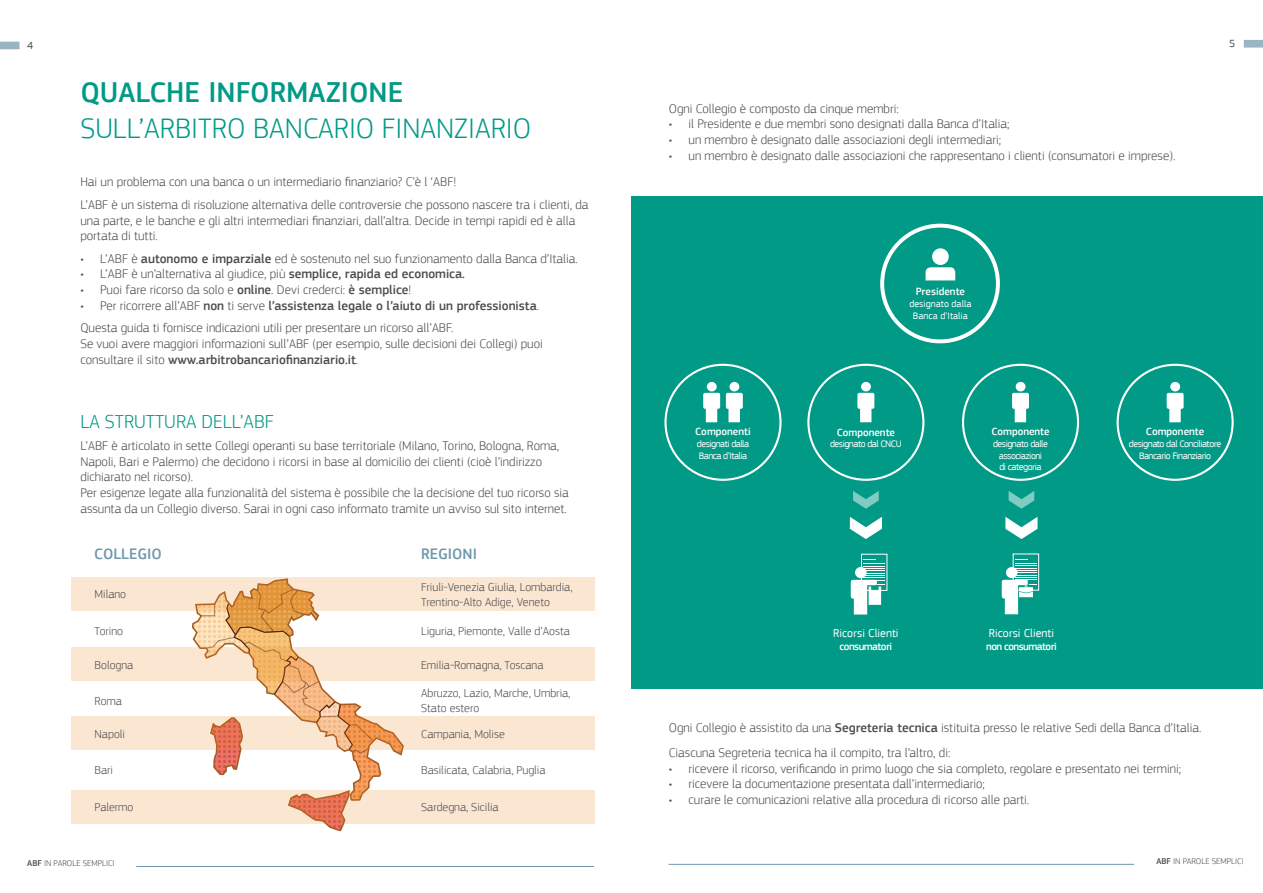
<style>
.page{position:relative;width:1263px;height:893px;background:#fff}
.page>*{position:absolute;margin:0;border:0;box-sizing:border-box;transform-origin:0 0}
.t1{font:300 29.55px "EC Square Sans Pro";color:#009a87}
.t2{font:500 29.55px "EC Square Sans Pro";color:#009a87}
.t3{font:300 19.65px "EC Square Sans Pro";color:#009a87}
.t4{font:500 15.6px "EC Square Sans Pro";color:#6d98ac}
.t5{font:300 13.2px/15.8px "EC Square Sans Pro";color:#4d4d4f}
.t6{font:300 12px/14.4px "EC Square Sans Pro";color:#4d4d4f}
.t7{font:11.85px "EC Square Sans Pro";color:#fff}
.t8{font:10.95px "EC Square Sans Pro";color:#4d4d4f}
.t9{font:500 10.8px "EC Square Sans Pro";color:#fff}
.t10{font:500 10.8px "EC Square Sans Pro";letter-spacing:-.05em;color:#fff}
.t11{font:9.9px/11.9px "EC Square Sans Pro";letter-spacing:-.05em;color:#fff;text-align:center}
.t12{font:9.9px/11.9px "EC Square Sans Pro";color:#fff;text-align:center}
.t13{font:300 8.7px "EC Square Sans Pro";color:#4d4d4f}
.s1{font-weight:500}
</style>
<div class="page">
<hr style="left:136px;top:866px;width:458px;height:1px;background:#6d98ac">
<div style="left:0;top:42px;width:20px;height:7px;background:#9ab4c2"></div>
<svg style="left:192px;top:611px;width:211px;height:220px"></svg>
<svg style="left:71px;top:577px;width:523px;height:34px;background:#f7dbbf"></svg>
<svg style="left:71px;top:647px;width:523px;height:34px;background:#f8dec4"></svg>
<svg style="left:71px;top:716px;width:523px;height:34px;background:#f6d7bd"></svg>
<svg style="left:71px;top:789px;width:523px;height:34px;background:#f8ddc8"></svg>
<hr style="left:668px;top:864px;width:466px;height:1px;background:#6d98ac">
<div style="left:1244px;top:40px;width:19px;height:8px;background:#9ab4c2"></div>
<div style="left:631px;top:196px;width:632px;height:492px;background:#009a87"></div>
<svg style="left:925px;top:248px;width:30px;height:32px"></svg>
<div style="left:880px;top:224px;width:120px;height:119px;border:4px solid #fff;border-radius:50%"></div>
<svg style="left:857px;top:382px;width:17px;height:40px"></svg>
<div style="left:807px;top:364px;width:117px;height:117px;border:2px solid #fff;border-radius:50%"></div>
<svg style="left:703px;top:382px;width:17px;height:40px"></svg>
<svg style="left:726px;top:382px;width:17px;height:40px"></svg>
<div style="left:664px;top:364px;width:117px;height:117px;border:2px solid #fff;border-radius:50%"></div>
<svg style="left:1167px;top:382px;width:16px;height:40px"></svg>
<div style="left:1116px;top:364px;width:118px;height:117px;border:2px solid #fff;border-radius:50%"></div>
<svg style="left:851px;top:559px;width:34px;height:55px"></svg>
<svg style="left:850px;top:517px;width:32px;height:22px"></svg>
<svg style="left:853px;top:491px;width:26px;height:18px"></svg>
<svg style="left:1012px;top:382px;width:17px;height:40px"></svg>
<div style="left:962px;top:364px;width:117px;height:117px;border:2px solid #fff;border-radius:50%"></div>
<div style="left:1013px;top:553px;width:26px;height:38px;border:1px solid #fff"></div>
<svg style="left:1002px;top:559px;width:35px;height:55px"></svg>
<svg style="left:1005px;top:517px;width:32px;height:22px"></svg>
<svg style="left:1009px;top:491px;width:25px;height:18px"></svg>
<p class="t8" style="left:27px;top:39px;width:8px">4</p>
<h1 class="t2" style="left:80px;top:75px;width:324px">QUALCHE INFORMAZIONE</h1>
<h1 class="t1" style="left:80px;top:111px;width:452px">SULL’ARBITRO BANCARIO FINANZIARIO</h1>
<p class="t5" style="left:80px;top:171px;width:510px;line-height:22.4px">Hai un problema con una banca o un intermediario finanziario? C’è l ‘ABF!<br>L’ABF è un sistema di risoluzione alternativa delle controversie che possono nascere tra i clienti, da</p>
<p class="t5" style="left:80px;top:212px;width:496px">una parte, e le banche e gli altri intermediari finanziari, dall’altra. Decide in tempi rapidi ed è alla portata di tutti.</p>
<p class="t5" style="left:80px;top:250px;width:499px">• L’ABF è <span class="s1">autonomo e imparziale</span> ed è sostenuto nel suo funzionamento dalla Banca d’Italia.</p>
<p class="t5" style="left:80px;top:266px;width:386px">• L’ABF è un’alternativa al giudice, più <span class="s1">semplice, rapida ed economica.</span></p>
<p class="t5" style="left:80px;top:282px;width:332px">• Puoi fare ricorso da solo e <span class="s1">online</span>. Devi crederci: <span class="s1">è semplice</span>!</p>
<p class="t5" style="left:80px;top:294px;width:460px;line-height:22.4px">• Per ricorrere all’ABF <span class="s1">non</span> ti serve <span class="s1">l’assistenza legale o l’aiuto di un professionista</span>.<br>Questa guida ti fornisce indicazioni utili per presentare un ricorso all’ABF.</p>
<p class="t5" style="left:80px;top:336px;width:464px">Se vuoi avere maggiori informazioni sull’ABF (per esempio, sulle decisioni dei Collegi) puoi consultare il sito <span class="s1">www.arbitrobancariofinanziario.it</span>.</p>
<h2 class="t3" style="left:80px;top:410px;width:195px">LA STRUTTURA DELL’ABF</h2>
<p class="t5" style="left:80px;top:438px;width:490px">L’ABF è articolato in sette Collegi operanti su base territoriale (Milano, Torino, Bologna, Roma, Napoli, Bari e Palermo) che decidono i ricorsi in base al domicilio dei clienti (cioè l’indirizzo dichiarato nel ricorso).<br>Per esigenze legate alla funzionalità del sistema è possibile che la decisione del tuo ricorso sia assunta da un Collegio diverso. Sarai in ogni caso informato tramite un avviso sul sito internet.</p>
<p class="t4" style="left:421px;top:545px;width:57px">REGIONI</p>
<p class="t6" style="left:421px;top:580px;width:153px">Friuli-Venezia Giulia, Lombardia,<br>Trentino-Alto Adige, Veneto</p>
<p class="t4" style="left:94px;top:545px;width:69px">COLLEGIO</p>
<p class="t6" style="left:95px;top:587px;width:33px">Milano</p>
<p class="t6" style="left:95px;top:623px;width:30px">Torino</p>
<p class="t6" style="left:421px;top:623px;width:150px">Liguria, Piemonte, Valle d’Aosta</p>
<p class="t6" style="left:95px;top:657px;width:40px">Bologna</p>
<p class="t6" style="left:421px;top:657px;width:124px">Emilia-Romagna, Toscana</p>
<p class="t6" style="left:95px;top:694px;width:29px">Roma</p>
<p class="t6" style="left:421px;top:686px;width:151px">Abruzzo, Lazio, Marche, Umbria,<br>Stato estero</p>
<p class="t6" style="left:95px;top:726px;width:32px">Napoli</p>
<p class="t6" style="left:421px;top:726px;width:85px">Campania, Molise</p>
<p class="t6" style="left:95px;top:763px;width:20px">Bari</p>
<p class="t6" style="left:421px;top:763px;width:126px">Basilicata, Calabria, Puglia</p>
<p class="t6" style="left:95px;top:800px;width:40px">Palermo</p>
<p class="t6" style="left:421px;top:800px;width:79px">Sardegna, Sicilia</p>
<p class="t13" style="left:27px;top:858px;width:89px"><span class="s1">ABF</span> IN PAROLE SEMPLICI</p>
<p class="t5" style="left:669px;top:100px;width:231px">Ogni Collegio è composto da cinque membri:</p>
<p class="t5" style="left:669px;top:116px;width:342px">• il Presidente e due membri sono designati dalla Banca d’Italia;</p>
<p class="t5" style="left:669px;top:132px;width:334px">• un membro è designato dalle associazioni degli intermediari;</p>
<p class="t5" style="left:669px;top:148px;width:508px">• un membro è designato dalle associazioni che rappresentano i clienti (consumatori e imprese).</p>
<p class="t8" style="left:1229px;top:37px;width:8px">5</p>
<p class="t9" style="left:695px;top:425px;width:57px">Componenti</p>
<p class="t11" style="left:697px;top:438px;width:54px;text-align:left">designati dalla<br>Banca d’Italia</p>
<p class="t9" style="left:916px;top:285px;width:51px">Presidente</p>
<p class="t12" style="left:909px;top:298px;width:64px">designato dalla<br>Banca d’Italia</p>
<p class="t9" style="left:837px;top:426px;width:60px">Componente</p>
<p class="t11" style="left:830px;top:438px;width:73px">designato dal CNCU</p>
<p class="t9" style="left:991px;top:425px;width:60px">Componente</p>
<p class="t11" style="left:993px;top:438px;width:56px">designato dalle associazioni<br>di categoria</p>
<p class="t9" style="left:1146px;top:425px;width:60px">Componente</p>
<p class="t11" style="left:1129px;top:438px;width:94px">designato dal Conciliatore<br>Bancario Finanziario</p>
<p class="t7" style="left:833px;top:626px;width:67px">Ricorsi Clienti</p>
<p class="t10" style="left:840px;top:640px;width:54px">consumatori</p>
<p class="t7" style="left:989px;top:626px;width:67px">Ricorsi Clienti</p>
<p class="t10" style="left:986px;top:640px;width:72px">non consumatori</p>
<p class="t5" style="left:669px;top:715px;width:534px;line-height:24.6px">Ogni Collegio è assistito da una <span class="s1">Segreteria tecnica</span> istituita presso le relative Sedi della Banca d’Italia.<br>Ciascuna Segreteria tecnica ha il compito, tra l’altro, di:</p>
<p class="t5" style="left:669px;top:760px;width:514px">• ricevere il ricorso, verificando in primo luogo che sia completo, regolare e presentato nei termini;</p>
<p class="t5" style="left:669px;top:776px;width:318px">• ricevere la documentazione presentata dall’intermediario;</p>
<p class="t5" style="left:669px;top:792px;width:362px">• curare le comunicazioni relative alla procedura di ricorso alle parti.</p>
<p class="t13" style="left:1156px;top:856px;width:89px"><span class="s1">ABF</span> IN PAROLE SEMPLICI</p>
</div>
